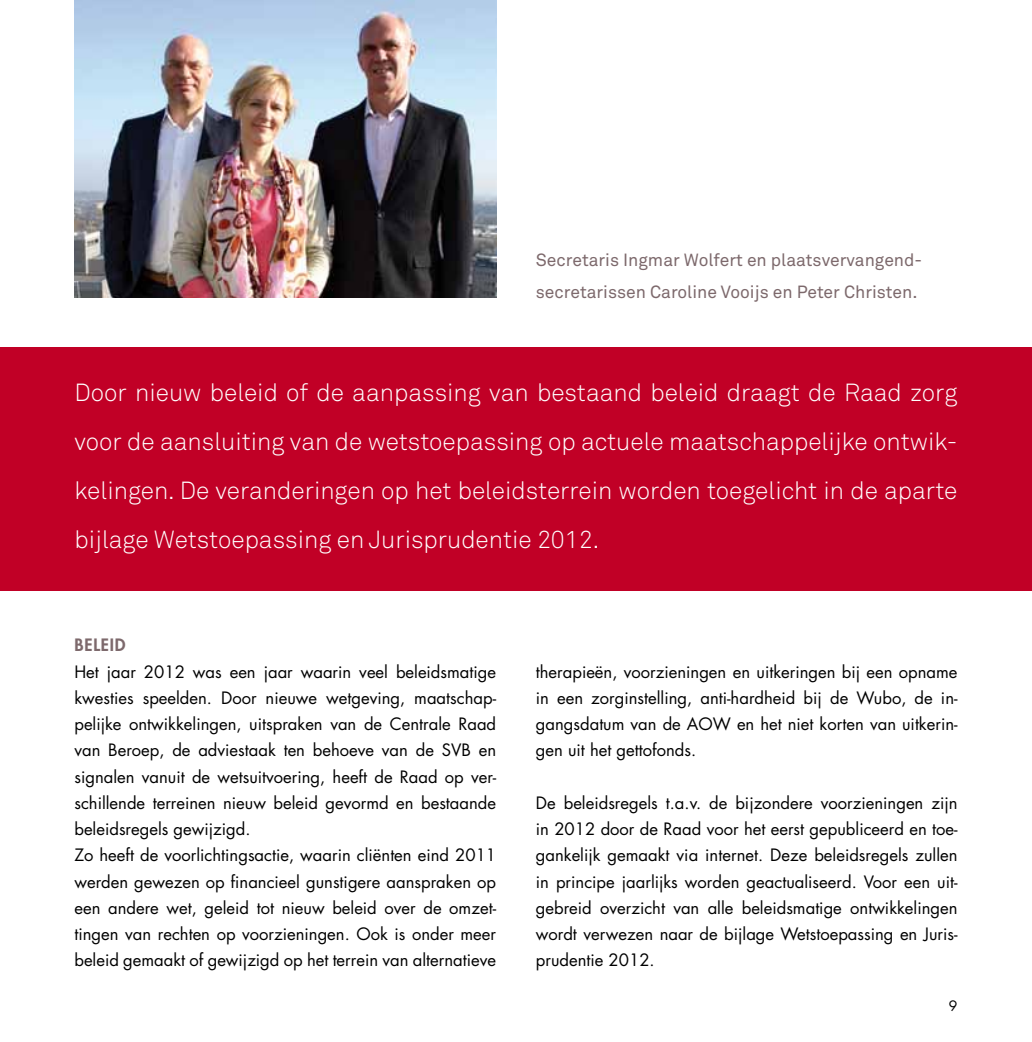
<style>
.page{position:relative;width:1032px;height:1042px;background:#fff}
.page>*{position:absolute;margin:0;border:0;box-sizing:border-box;transform-origin:0 0}
.t1{font:24.5px/49px "Akkurat Light Pro";color:#fff;text-align:justify}
.t2{font:17.5px/31.5px "Akkurat Pro";color:#7d696c}
.t3{font:16.62px/26.2px "Futura Std";color:#000;text-align:justify}
.t4{font:800 16.62px "Futura Std";letter-spacing:.05em;color:#7d696c}
.t5{font:14px "Futura Std";color:#000}
</style>
<div class="page">
<div style="left:0;top:347px;width:1032px;height:243px;background:#c10026"></div>
<img style="left:75px;top:0;width:421px;height:298px">
<p class="t2" style="left:536px;top:245px;width:388px">Secretaris Ingmar Wolfert en plaatsvervangend&shy;secretarissen Caroline Vooijs en Peter Christen.</p>
<p class="t1" style="left:74px;top:369px;width:885px">Door nieuw beleid of de aanpassing van bestaand beleid draagt de Raad zorg voor de aansluiting van de wetstoepassing op actuele maatschappelijke ontwik&shy;kelingen. De veranderingen op het beleidsterrein worden toegelicht in de aparte bijlage Wetstoepassing en Jurisprudentie 2012.</p>
<p class="t4" style="left:74px;top:634px;width:51px">Beleid</p>
<p class="t3" style="left:74px;top:658px;width:423px;text-align:left">Het jaar 2012 was een jaar waarin veel beleidsmatige kwesties speelden. Door nieuwe wetgeving, maatschap&shy;pelijke ontwikkelingen, uitspraken van de Centrale Raad van Beroep, de adviestaak ten behoeve van de SVB en signalen vanuit de wetsuitvoering, heeft de Raad op ver&shy;schillende terreinen nieuw beleid gevormd en bestaande beleidsregels gewijzigd.<br>Zo heeft de voorlichtingsactie, waarin cliënten eind 2011 werden gewezen op financieel gunstigere aanspraken op een andere wet, geleid tot nieuw beleid over de omzet&shy;tingen van rechten op voorzieningen. Ook is onder meer beleid gemaakt of gewijzigd op het terrein van alternatieve</p>
<p class="t3" style="left:536px;top:658px;width:423px">therapieën, voorzieningen en uitkeringen bij een opname in een zorginstelling, anti-hardheid bij de Wubo, de in&shy;gangsdatum van de AOW en het niet korten van uitkerin&shy;gen uit het gettofonds.</p>
<p class="t3" style="left:536px;top:790px;width:423px">De beleidsregels t.a.v. de bijzondere voorzieningen zijn in 2012 door de Raad voor het eerst gepubliceerd en toe&shy;gankelijk gemaakt via internet. Deze beleidsregels zullen in principe jaarlijks worden geactualiseerd. Voor een uit&shy;gebreid overzicht van alle beleidsmatige ontwikkelingen wordt verwezen naar de bijlage Wetstoepassing en Juris&shy;prudentie 2012.</p>
<p class="t5" style="left:949px;top:996px;width:10px">9</p>
</div>
